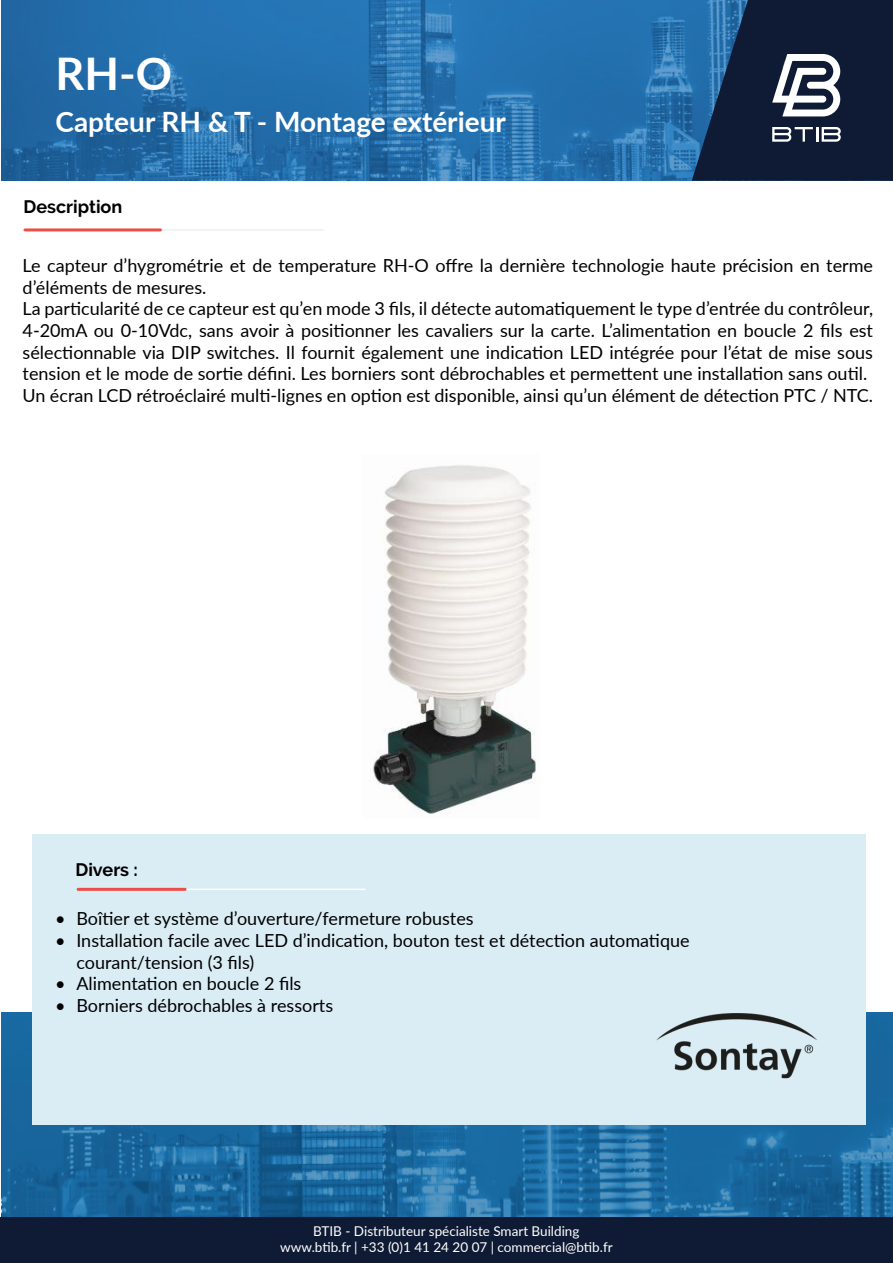
<style>
.page{position:relative;width:893px;height:1263px;background:#fff}
.page>*{position:absolute;margin:0;border:0;box-sizing:border-box;transform-origin:0 0}
.t1{font:700 45px "Lato";color:#fff}
.t2{font:700 28.05px "Lato";color:#fff}
.t3{font:18px/21.6px "Lato";color:#000}
.t4{font:18px/21.6px "Lato";color:#000001}
.t5{font:700 18px "Raleway";color:#000001}
.t6{font:13.5px "Lato";color:#fff}
</style>
<div class="page">
<svg style="left:1px;top:0;width:691px;height:181px;background:#2670ad"></svg>
<svg style="left:692px;top:0;width:201px;height:181px;background:#243854"></svg>
<svg style="left:2px;top:1012px;width:891px;height:205px;background:#1e6ba1"></svg>
<div style="left:33px;top:835px;width:833px;height:290px;background:#daedf5"></div>
<div style="left:1px;top:1217px;width:892px;height:46px;background:#0f1b34"></div>
<hr style="left:87px;top:888px;width:278px;height:2px;background:#fff">
<hr style="left:78px;top:888px;width:107px;height:3px;background:#ed4d46">
<hr style="left:23px;top:229px;width:301px;height:2px;background:#eff0f0">
<hr style="left:25px;top:228px;width:135px;height:3px;background:#ed4d46">
<img style="left:600px;top:1012px;width:273px;height:115px">
<img style="left:373px;top:465px;width:163px;height:349px">
<p class="t1" style="left:56px;top:41px;width:118px">RH-O</p>
<p class="t2" style="left:56px;top:101px;width:452px">Capteur RH &amp; T - Montage extérieur</p>
<p class="t5" style="left:23px;top:196px;width:100px">Description</p>
<p class="t3" style="left:23px;top:254px;width:852px">Le capteur d’hygrométrie et de temperature RH-O offre la dernière technologie haute précision en terme d’éléments de mesures.</p>
<p class="t3" style="left:23px;top:297px;width:852px;text-align:justify">La particularité de ce capteur est qu’en mode 3 fils, il détecte automatiquement le type d’entrée du contrôleur, 4-20mA ou 0-10Vdc, sans avoir à positionner les cavaliers sur la carte. L’alimentation en boucle 2 fils est sélectionnable via DIP switches. Il fournit également une indication LED intégrée pour l’état de mise sous tension et le mode de sortie défini. Les borniers sont débrochables et permettent une installation sans outil.</p>
<p class="t3" style="left:23px;top:384px;width:852px">Un écran LCD rétroéclairé multi-lignes en option est disponible, ainsi qu’un élément de détection PTC / NTC.</p>
<p class="t5" style="left:76px;top:860px;width:64px">Divers :</p>
<p class="t4" style="left:55px;top:907px;width:420px">• Boîtier et système d’ouverture/fermeture robustes</p>
<p class="t4" style="left:76px;top:929px;width:615px;text-indent:-21px">• Installation facile avec LED d’indication, bouton test et détection automatique courant/tension (3 fils)</p>
<p class="t4" style="left:55px;top:972px;width:248px">• Alimentation en boucle 2 fils</p>
<p class="t4" style="left:55px;top:994px;width:279px">• Borniers débrochables à ressorts</p>
<p class="t6" style="left:313px;top:1221px;width:268px">BTIB - Distributeur spécialiste Smart Building</p>
<p class="t6" style="left:280px;top:1238px;width:334px">www.btib.fr | +33 (0)1 41 24 20 07 | commercial@btib.fr</p>
</div>
